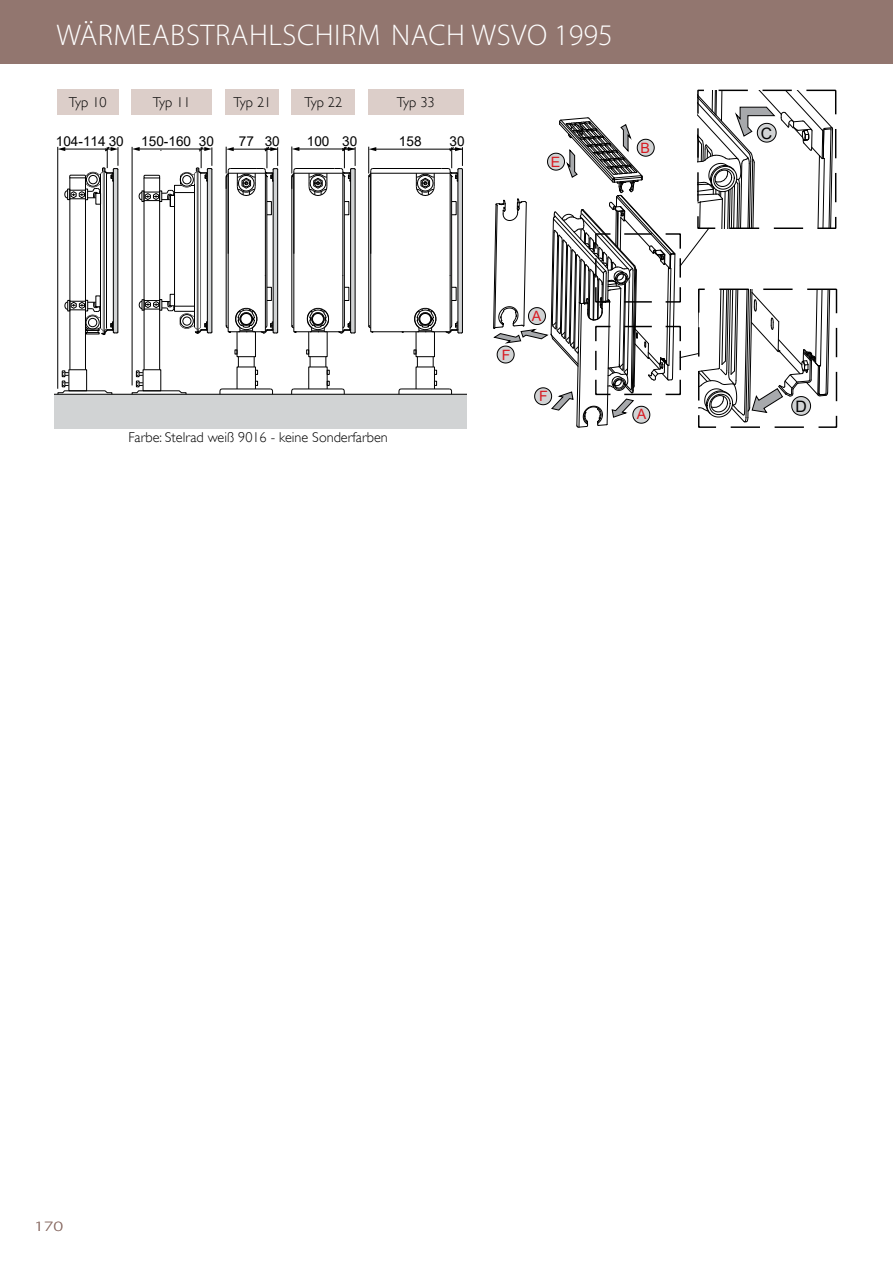
<style>
.page{position:relative;width:893px;height:1263px;background:#fff}
.page>*{position:absolute;margin:0;border:0;box-sizing:border-box;transform-origin:0 0}
.t1{font:300 30px "Myriad Pro";letter-spacing:.02em;color:#fff}
.t2{font:15.75px "Arial";color:#010101}
.t3{font:300 14.25px "Gill Sans";color:#000}
.t4{font:14.25px "Arial";color:#d71920}
.t5{font:300 14.25px "Myriad Pro";color:#92766f;scale:1.4 1}
.t6{font:13.65px "Arial";color:#000}
</style>
<div class="page">
<div style="left:0;top:0;width:893px;height:64px;background:#92766f"></div>
<svg style="left:493px;top:90px;width:340px;height:338px"></svg>
<svg style="left:54px;top:146px;width:412px;height:282px"></svg>
<div style="left:57px;top:89px;width:62px;height:26px;background:#dccec9"></div>
<div style="left:131px;top:89px;width:81px;height:26px;background:#dccec9"></div>
<div style="left:291px;top:89px;width:64px;height:26px;background:#dccec9"></div>
<div style="left:226px;top:89px;width:53px;height:26px;background:#dccec9"></div>
<div style="left:368px;top:89px;width:95px;height:26px;background:#dccec9"></div>
<h1 class="t1" style="left:56px;top:17px;width:558px">WÄRMEABSTRAHLSCHIRM NACH WSVO 1995</h1>
<p class="t3" style="left:69px;top:94px;width:39px">Typ 10</p>
<p class="t3" style="left:153px;top:94px;width:39px">Typ 11</p>
<p class="t3" style="left:234px;top:94px;width:39px">Typ 21</p>
<p class="t3" style="left:304px;top:94px;width:39px">Typ 22</p>
<p class="t3" style="left:397px;top:94px;width:39px">Typ 33</p>
<p class="t6" style="left:56px;top:131px;width:70px">104-114 30</p>
<p class="t6" style="left:141px;top:132px;width:74px">150-160 30</p>
<p class="t6" style="left:239px;top:132px;width:42px">77 30</p>
<p class="t6" style="left:307px;top:131px;width:52px">100 30</p>
<p class="t6" style="left:399px;top:131px;width:24px">158</p>
<p class="t6" style="left:449px;top:132px;width:17px">30</p>
<p class="t4" style="left:551px;top:152px;width:11px">E</p>
<p class="t4" style="left:640px;top:138px;width:11px">B</p>
<p class="t3" style="left:128px;top:429px;width:261px">Farbe: Stelrad weiß 9016 - keine Sonderfarben</p>
<p class="t4" style="left:502px;top:345px;width:10px">F</p>
<p class="t4" style="left:532px;top:306px;width:11px">A</p>
<p class="t4" style="left:539px;top:386px;width:10px">F</p>
<p class="t4" style="left:637px;top:404px;width:11px">A</p>
<p class="t2" style="left:761px;top:122px;width:13px">C</p>
<p class="t2" style="left:795px;top:395px;width:13px">D</p>
<p class="t5" style="left:34px;top:1218px;width:22px">170</p>
</div>
